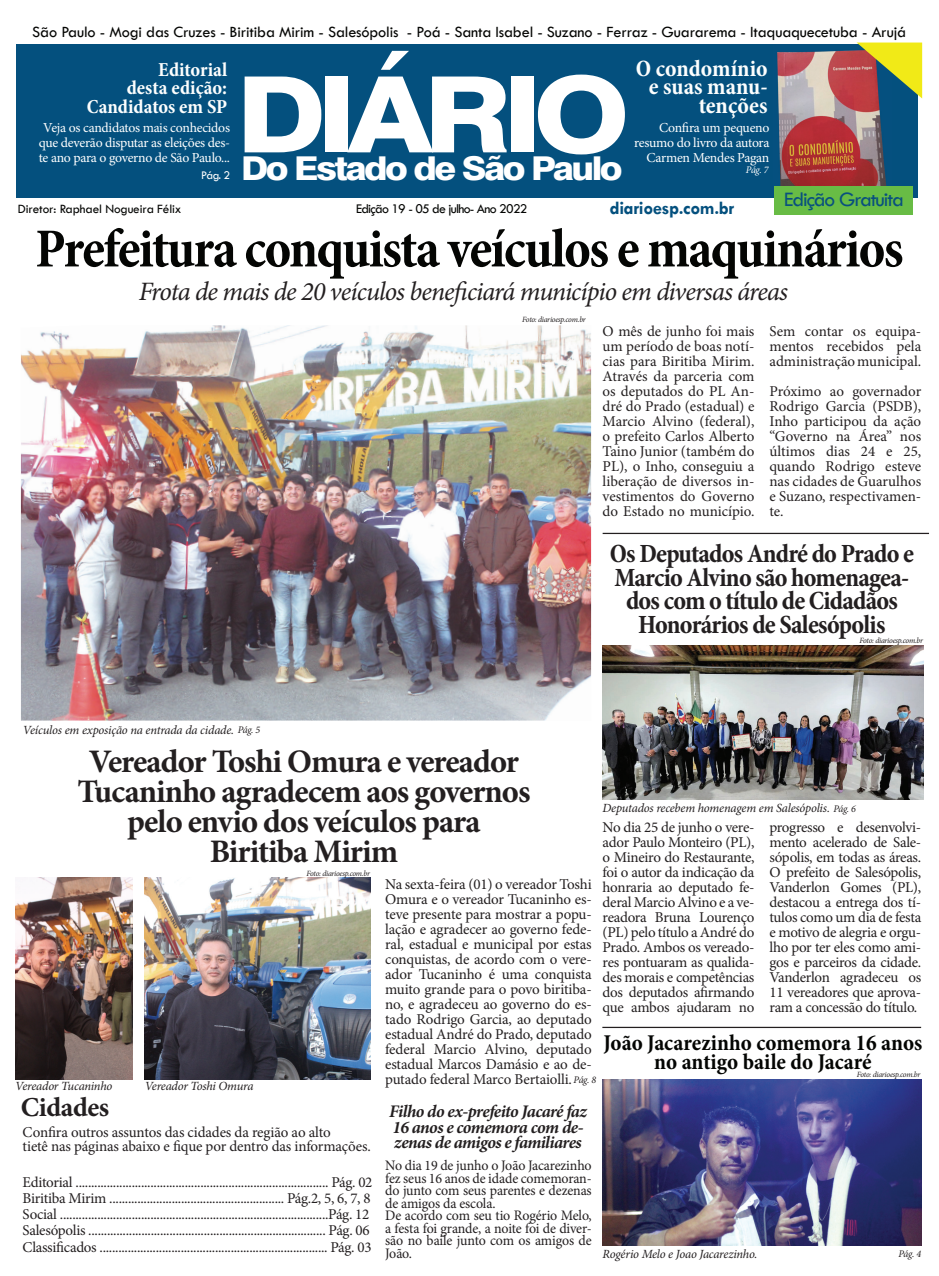
<style>
.page{position:relative;width:939px;height:1276px;background:#fff}
.page>*{position:absolute;margin:0;border:0;box-sizing:border-box;transform-origin:0 0}
.t1{font:800 105.38px "Swiss 721 BT";letter-spacing:-.08em;color:#fff;scale:1.14 1}
.t2{font:700 condensed 55.5px "Minion Pro";letter-spacing:-.03em;color:#040503}
.t3{font:700 32.88px/30px "Minion Pro";letter-spacing:-.03em;color:#231f20;text-align:center}
.t4{font:800 32.88px "Swiss 721 BT";letter-spacing:-.07em;color:#fff;scale:1.11 1}
.t5{font:700 27.38px "Minion Pro";letter-spacing:-.015em;color:#231f20}
.t6{font:700 condensed 26.5px/23.8px "Minion Pro";letter-spacing:-.03em;color:#231f20;text-align:center}
.t7{font:italic 26.5px "Minion Pro";letter-spacing:-.035em;color:#231f20}
.t8{font:700 condensed 23.62px/18.5px "Minion Pro";color:#fcfefe;text-align:right}
.t9{font:700 condensed 22.75px/19.5px "Minion Pro";color:#040503;text-align:center}
.t10{font:21.25px "Tw Cen";letter-spacing:-.05em;color:#09507e}
.t11{font:700 condensed 20px/18.8px "Minion Pro";color:#fcfefe;text-align:right}
.t12{font:700 18.75px "Tw Cen";letter-spacing:-.02em;color:#04507e}
.t13{font:italic 700 17.62px/15.1px "Minion Pro";letter-spacing:-.035em;color:#231f20}
.t14{font:16.25px "Tw Cen";letter-spacing:-.01em;color:#040503}
.t15{font:15.12px/13.8px "Minion Pro";letter-spacing:-.01em;color:#231f20}
.t16{font:15px/15px "Minion Pro";letter-spacing:-.015em;color:#231f20;text-align:justify}
.t17{font:14.5px/12.5px "Minion Pro";letter-spacing:-.01em;color:#231f20;scale:.96 1}
.t18{font:13.75px/15px "Minion Pro";letter-spacing:-.02em;color:#fff;text-align:center}
.t19{font:13.75px "Tw Cen";letter-spacing:-.05em;color:#040503}
.t20{font:13.12px "Tw Cen";letter-spacing:-.01em;color:#040503}
.t21{font:italic 12.5px "Minion Pro";letter-spacing:-.015em;color:#231f20}
.t22{font:12.12px "Tw Cen";color:#fff}
.t23{font:italic 10.12px "Minion Pro";letter-spacing:-.04em;color:#231f20}
.t24{font:italic 10.12px "Minion Pro";color:#fff}
.t25{font:italic 8px "Minion Pro";letter-spacing:-.04em;color:#231f20}
</style>
<div class="page">
<div style="left:17px;top:44px;width:901px;height:154px;background:#04507e"></div>
<img style="left:774px;top:214px;width:118px;height:1px">
<img style="left:777px;top:50px;width:110px;height:136px">
<div style="left:774px;top:186px;width:139px;height:28px;background:#68bc45"></div>
<svg style="left:857px;top:43px;width:65px;height:56px"></svg>
<img style="left:21px;top:325px;width:570px;height:395px">
<img style="left:145px;top:878px;width:225px;height:201px">
<img style="left:15px;top:878px;width:117px;height:201px">
<img style="left:603px;top:645px;width:320px;height:154px">
<img style="left:603px;top:1079px;width:318px;height:166px">
<hr style="left:603px;top:533px;width:326px;height:1px;background:#231f20">
<hr style="left:602px;top:1026px;width:319px;height:2px;background:#231f20">
<p class="t14" style="left:32px;top:22px;width:875px">São Paulo - Mogi das Cruzes - Biritiba Mirim - Salesópolis - Poá - Santa Isabel - Suzano - Ferraz - Guararema - Itaquaquecetuba - Arujá</p>
<h1 class="t1" style="left:236px;top:51px;width:347px">DIÁRIO</h1>
<h3 class="t4" style="left:241px;top:148px;width:345px">Do Estado de São Paulo</h3>
<p class="t12" style="left:610px;top:197px;width:126px">diarioesp.com.br</p>
<h3 class="t11" style="left:87px;top:60px;width:142px">Editorial<br>desta edição:<br>Candidatos em SP</h3>
<h3 class="t8" style="left:636px;top:59px;width:133px">O condomínio e suas manu&shy;tenções</h3>
<p class="t18" style="left:39px;top:120px;width:193px">Veja os candidatos mais conhecidos que deverão disputar as eleições des&shy;te ano para o governo de São Paulo...</p>
<p class="t18" style="left:634px;top:120px;width:137px;text-align:right">Confira um pequeno resumo do livro da autora<br>Carmen Mendes Pagan</p>
<p class="t24" style="left:746px;top:163px;width:24px">Pág. 7</p>
<p class="t22" style="left:201px;top:168px;width:30px">Pág. 2</p>
<p class="t19" style="left:356px;top:200px;width:173px">Edição 19 - 05 de julho- Ano 2022</p>
<h3 class="t10" style="left:784px;top:187px;width:121px">Edição Gratuita</h3>
<p class="t20" style="left:18px;top:200px;width:165px">Diretor: Raphael Nogueira Félix</p>
<h2 class="t2" style="left:35px;top:210px;width:870px">Prefeitura conquista veículos e maquinários</h2>
<h3 class="t7" style="left:139px;top:273px;width:651px">Frota de mais de 20 veículos beneficiará município em diversas áreas</h3>
<p class="t21" style="left:23px;top:721px;width:213px">Veículos em exposição na entrada da cidade.</p>
<p class="t23" style="left:238px;top:723px;width:24px">Pág. 5</p>
<p class="t25" style="left:522px;top:314px;width:65px">Foto: diarioesp.com.br</p>
<p class="t16" style="left:603px;top:324px;width:153px">O mês de junho foi mais um período de boas notí&shy;cias para Biritiba Mirim.<br>Através da parceria com os deputados do PL An&shy;dré do Prado (estadual) e Marcio Alvino (federal), o prefeito Carlos Alberto Taino Junior (também do PL), o Inho, conseguiu a liberação de diversos in&shy;vestimentos do Governo do Estado no município.</p>
<p class="t16" style="left:769px;top:324px;width:153px">Sem contar os equipa&shy;mentos recebidos pela administração municipal.</p>
<p class="t16" style="left:769px;top:384px;width:153px">Próximo ao governador Rodrigo Garcia (PSDB), Inho participou da ação “Governo na Área” nos últimos dias 24 e 25, quando Rodrigo esteve nas cidades de Guarulhos e Suzano, respectivamen&shy;te.</p>
<h3 class="t6" style="left:610px;top:541px;width:305px">Os Deputados André do Prado e<br>Marcio Alvino são homenagea&shy;dos com o título de Cidadãos<br>Honorários de Salesópolis</h3>
<p class="t25" style="left:860px;top:635px;width:65px">Foto: diarioesp.com.br</p>
<h3 class="t3" style="left:77px;top:745px;width:455px">Vereador Toshi Omura e vereador<br>Tucaninho agradecem aos governos pelo envio dos veículos para<br>Biritiba Mirim</h3>
<p class="t21" style="left:602px;top:799px;width:229px">Deputados recebem homenagem em Salesópolis.</p>
<p class="t23" style="left:833px;top:802px;width:24px">Pág. 6</p>
<p class="t16" style="left:603px;top:820px;width:153px">No dia 25 de junho o vere&shy;ador Paulo Monteiro (PL), o Mineiro do Restaurante, foi o autor da indicação da honraria ao deputado fe&shy;deral Marcio Alvino e a ve&shy;readora Bruna Lourenço (PL) pelo título a André do Prado. Ambos os vereado&shy;res pontuaram as qualida&shy;des morais e competências dos deputados afirmando que ambos ajudaram no</p>
<p class="t16" style="left:769px;top:820px;width:153px">progresso e desenvolvi&shy;mento acelerado de Sale&shy;sópolis, em todas as áreas.<br>O prefeito de Salesópolis, Vanderlon Gomes (PL), destacou a entrega dos tí&shy;tulos como um dia de festa e motivo de alegria e orgu&shy;lho por ter eles como ami&shy;gos e parceiros da cidade.<br>Vanderlon agradeceu os 11 vereadores que aprova&shy;ram a concessão do título.</p>
<p class="t25" style="left:306px;top:867px;width:65px">Foto: diarioesp.com.br</p>
<p class="t16" style="left:385px;top:876px;width:208px">Na sexta-feira (01) o vereador Toshi Omura e o vereador Tucaninho es&shy;teve presente para mostrar a popu&shy;lação e agradecer ao governo fede&shy;ral, estadual e municipal por estas conquistas, de acordo com o vere&shy;ador Tucaninho é uma conquista muito grande para o povo biritiba&shy;no, e agradeceu ao governo do es&shy;tado Rodrigo Garcia, ao deputado estadual André do Prado, deputado federal Marcio Alvino, deputado estadual Marcos Damásio e ao de&shy;putado federal Marco Bertaiolli.</p>
<h3 class="t9" style="left:603px;top:1032px;width:321px">João Jacarezinho comemora 16 anos no antigo baile do Jacaré</h3>
<p class="t25" style="left:857px;top:1069px;width:65px">Foto: diarioesp.com.br</p>
<p class="t23" style="left:574px;top:1073px;width:24px">Pág. 8</p>
<p class="t21" style="left:15px;top:1077px;width:99px">Vereador Tucaninho</p>
<p class="t21" style="left:145px;top:1077px;width:110px">Vereador Toshi Omura</p>
<h3 class="t5" style="left:21px;top:1088px;width:90px">Cidades</h3>
<p class="t15" style="left:23px;top:1125px;width:350px">Confira outros assuntos das cidades da região ao alto<br>tietê nas páginas abaixo e fique por dentro das informações.</p>
<p class="t16" style="left:23px;top:1174px;width:351px;line-height:16.2px;text-align:left">Editorial ................................................................................. Pág. 02<br>Biritiba Mirim ........................................................ Pág.2, 5, 6, 7, 8<br>Social ......................................................................................Pág. 12<br>Salesópolis ............................................................................ Pág. 06<br>Classificados ......................................................................... Pág. 03</p>
<p class="t13" style="left:389px;top:1105px;width:199px">Filho do ex-prefeito Jacaré faz<br>16 anos e comemora com de&shy;zenas de amigos e familiares</p>
<p class="t17" style="left:385px;top:1159px;width:217px">No dia 19 de junho o João Jacarezinho fez seus 16 anos de idade comemoran&shy;do junto com seus parentes e dezenas de amigos da escola.<br>De acordo com seu tio Rogério Melo, a festa foi grande, a noite foi de diver&shy;são no baile junto com os amigos de<br>João.</p>
<p class="t21" style="left:602px;top:1245px;width:156px">Rogério Melo e Joao Jacarezinho.</p>
<p class="t23" style="left:899px;top:1246px;width:24px">Pág. 4</p>
</div>
